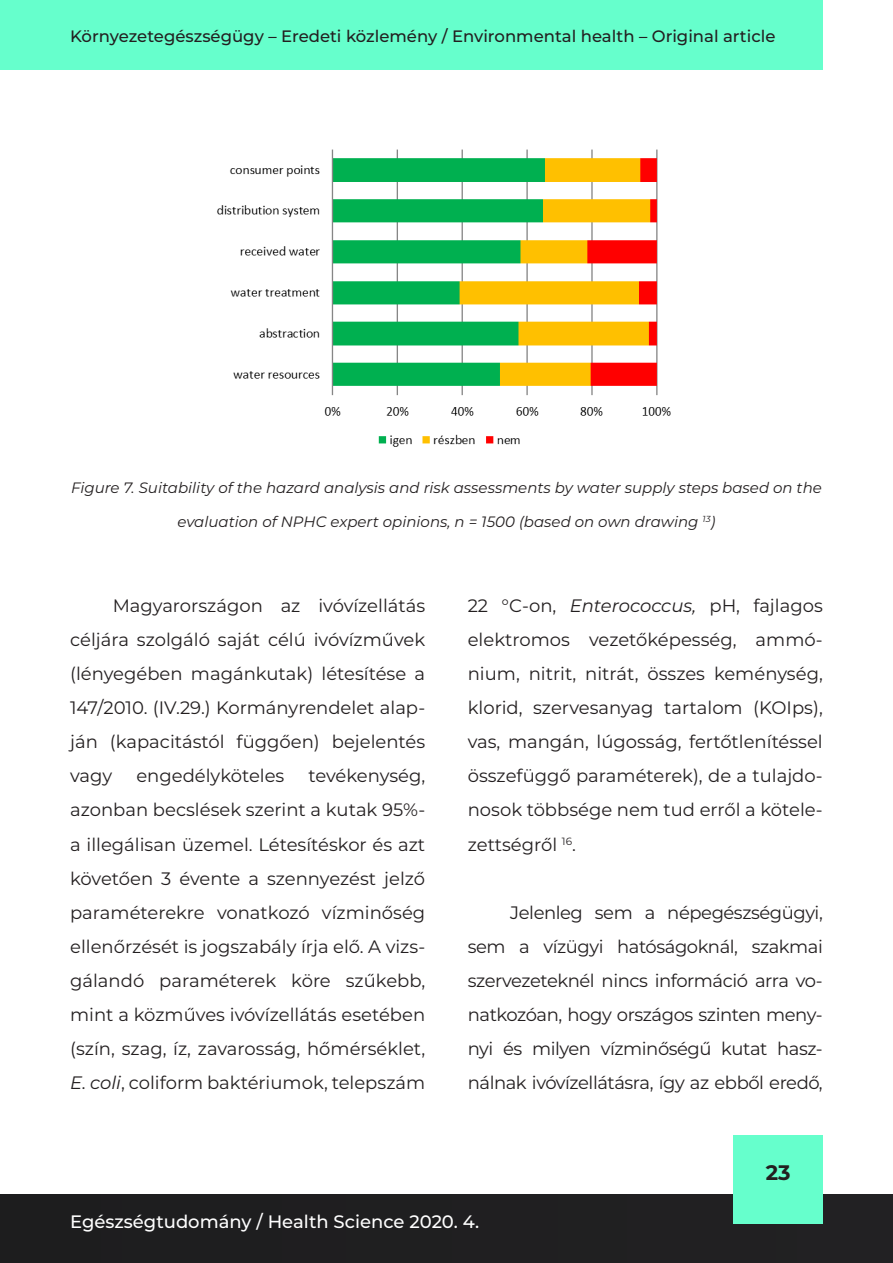
<style>
.page{position:relative;width:893px;height:1263px;background:#fff}
.page>*{position:absolute;margin:0;border:0;box-sizing:border-box;transform-origin:0 0}
.t1{font:700 21px "Montserrat";color:#231f20}
.t2{font:18px/34px "Montserrat";color:#231f20;text-align:justify}
.t3{font:500 18px "Montserrat";color:#fff}
.t4{font:500 16.5px "Montserrat";color:#231f20}
.t5{font:italic 15px "Montserrat";color:#231f20}
.s1{font-style:italic}
</style>
<div class="page">
<div style="left:0;top:1195px;width:893px;height:68px;background:#1f1f20"></div>
<div style="left:0;top:1px;width:823px;height:69px;background:#6fc"></div>
<div style="left:733px;top:1135px;width:90px;height:89px;background:#6fc"></div>
<img style="left:217px;top:149px;width:454px;height:298px">
<p class="t4" style="left:70px;top:25px;width:707px">Környezetegészségügy – Eredeti közlemény / Environmental health – Original article</p>
<p class="t5" style="left:71px;top:478px;width:752px">Figure 7. Suitability of the hazard analysis and risk assessments by water supply steps based on the</p>
<p class="t5" style="left:177px;top:512px;width:540px">evaluation of NPHC expert opinions, n = 1500 (based on own drawing <sup>13</sup>)</p>
<p class="t2" style="left:70px;top:588px;width:357px;text-indent:43px">Magyarországon az ivóvízellátás céljára szolgáló saját célú ivóvízművek (lényegében magánkutak) létesítése a 147/2010. (IV.29.) Kormányrendelet alap&shy;ján (kapacitástól függően) bejelentés vagy</p>
<p class="t2" style="left:70px;top:758px;width:357px;text-indent:238px">tevékenység, azonban becslések szerint a kutak 95%- a illegálisan üzemel. Létesítéskor és azt követően 3 évente a szennyezést jelző paraméterekre vonatkozó vízminőség ellenőrzését is jogszabály írja elő. A vizs&shy;gálandó paraméterek köre szűkebb, mint a közműves ivóvízellátás esetében (szín, szag, íz, zavarosság, hőmérséklet, <span class="s1">E. coli</span>, coliform baktériumok, telepszám</p>
<p class="t2" style="left:136px;top:758px;width:150px">engedélyköteles</p>
<p class="t2" style="left:468px;top:588px;width:357px">22 °C-on, <span class="s1">Enterococcus,</span> pH, fajlagos elektromos vezetőképesség, ammó&shy;nium, nitrit, nitrát, összes keménység, klorid, szervesanyag tartalom (KOIps), vas, mangán, lúgosság, fertőtlenítéssel összefüggő paraméterek), de a tulajdo&shy;nosok többsége nem tud erről a kötele&shy;zettségről <sup>16</sup>.</p>
<p class="t2" style="left:468px;top:894px;width:357px;text-indent:43px">Jelenleg sem a népegészségügyi, sem a vízügyi hatóságoknál, szakmai szervezeteknél nincs információ arra vo&shy;natkozóan, hogy országos szinten men - nyi és milyen vízminőségű kutat hasz&shy;nálnak ivóvízellátásra, így az ebből eredő,</p>
<p class="t1" style="left:766px;top:1157px;width:26px">23</p>
<p class="t3" style="left:70px;top:1209px;width:410px">Egészségtudomány / Health Science 2020. 4.</p>
</div>
